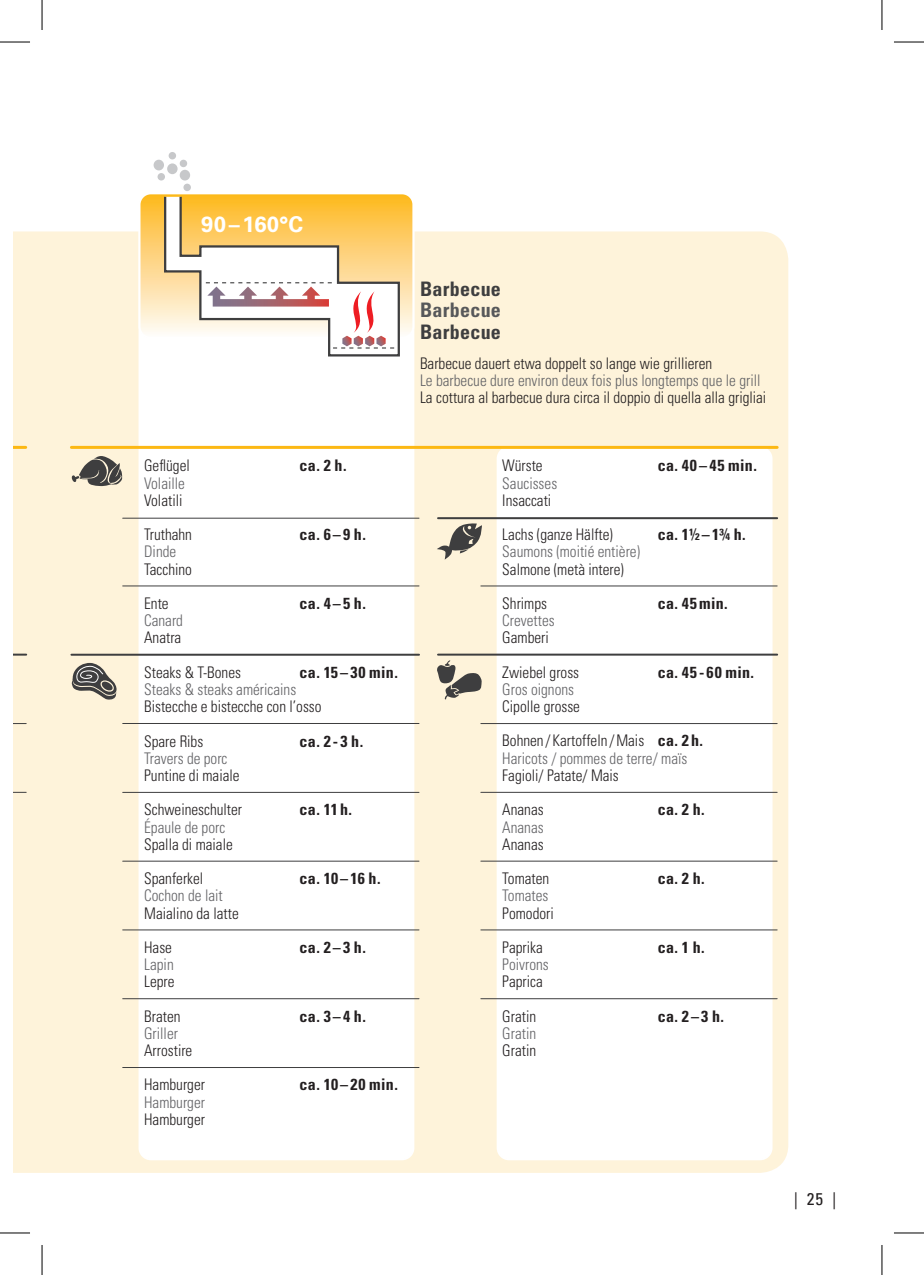
<style>
.page{position:relative;width:924px;height:1275px;background:#fff}
.page>*{position:absolute;margin:0;border:0;box-sizing:border-box;transform-origin:0 0}
.t1{font:700 22px "Univers LT Std";color:#fff}
.t2{font:700 condensed 20px "Univers LT Std";letter-spacing:.015em;color:#3e3e3f}
.t3{font:700 condensed 20px "Univers LT Std";letter-spacing:.015em;color:#57585a}
.t4{font:condensed 17px "Univers LT Std";color:#231f20}
.t5{font:300 condensed 16px "Univers LT Std";color:#231f20;scale:.95 1}
.t6{font:300 condensed 16px "Univers LT Std";color:#636366;scale:.95 1}
.t7{font:700 condensed 16px "Univers LT Std";letter-spacing:.025em;color:#231f20}
</style>
<div class="page">
<div style="left:14px;top:231px;width:774px;height:941px;background:#fef3da"></div>
<svg style="left:14px;top:446px;width:12px;height:3px"></svg>
<svg style="left:14px;top:653px;width:12px;height:2px"></svg>
<svg style="left:14px;top:723px;width:12px;height:1px"></svg>
<svg style="left:14px;top:792px;width:12px;height:1px"></svg>
<div style="left:139px;top:220px;width:274px;height:939px;background:#fff;border-radius:11px"></div>
<div style="left:138px;top:219px;width:276px;height:941px;border:2px solid #fff;border-radius:11px"></div>
<div style="left:497px;top:447px;width:274px;height:712px;background:#fff;border-radius:11px"></div>
<div style="left:496px;top:446px;width:276px;height:714px;border:2px solid #fff;border-radius:11px"></div>
<hr style="left:71px;top:446px;width:705px;height:3px;background:#fcb814">
<hr style="left:123px;top:518px;width:296px;height:1px;background:#3e3e3f">
<hr style="left:438px;top:517px;width:338px;height:2px;background:#3e3e3f">
<hr style="left:71px;top:653px;width:348px;height:2px;background:#3e3e3f">
<hr style="left:480px;top:585px;width:296px;height:1px;background:#3e3e3f">
<hr style="left:123px;top:723px;width:296px;height:1px;background:#3e3e3f">
<hr style="left:438px;top:653px;width:338px;height:2px;background:#3e3e3f">
<hr style="left:123px;top:792px;width:296px;height:1px;background:#3e3e3f">
<hr style="left:480px;top:723px;width:296px;height:1px;background:#3e3e3f">
<hr style="left:123px;top:860px;width:296px;height:1px;background:#3e3e3f">
<hr style="left:480px;top:792px;width:296px;height:1px;background:#3e3e3f">
<hr style="left:123px;top:585px;width:296px;height:1px;background:#3e3e3f">
<hr style="left:480px;top:860px;width:296px;height:1px;background:#3e3e3f">
<hr style="left:123px;top:929px;width:296px;height:1px;background:#3e3e3f">
<hr style="left:480px;top:929px;width:296px;height:1px;background:#3e3e3f">
<hr style="left:123px;top:998px;width:296px;height:1px;background:#3e3e3f">
<hr style="left:480px;top:998px;width:296px;height:1px;background:#3e3e3f">
<hr style="left:123px;top:1067px;width:296px;height:1px;background:#3e3e3f">
<div style="left:157px;top:173px;width:8px;height:7px;background:#c7c8ca;border-radius:50%"></div>
<div style="left:168px;top:152px;width:8px;height:7px;background:#c7c8ca;border-radius:50%"></div>
<div style="left:180px;top:160px;width:7px;height:7px;background:#c7c8ca;border-radius:50%"></div>
<div style="left:183px;top:184px;width:8px;height:7px;background:#c7c8ca;border-radius:50%"></div>
<div style="left:167px;top:163px;width:10px;height:11px;background:#c7c8ca;border-radius:50%"></div>
<div style="left:180px;top:170px;width:10px;height:10px;background:#c7c8ca;border-radius:50%"></div>
<div style="left:153px;top:160px;width:11px;height:10px;background:#c7c8ca;border-radius:50%"></div>
<svg style="left:139px;top:194px;width:274px;height:164px"></svg>
<svg style="left:71px;top:456px;width:51px;height:30px;background:#918c82"></svg>
<svg style="left:436px;top:523px;width:46px;height:36px;background:#ada799"></svg>
<svg style="left:72px;top:663px;width:45px;height:37px;background:#99948b"></svg>
<svg style="left:436px;top:660px;width:46px;height:39px;background:#a8a294"></svg>
<hr style="left:0;top:42px;width:30px;height:1px;background:#000">
<hr style="left:893px;top:42px;width:30px;height:1px;background:#000">
<hr style="left:0;top:1232px;width:30px;height:1px;background:#000">
<hr style="left:893px;top:1232px;width:30px;height:1px;background:#000">
<hr style="left:42px;top:0;width:1px;height:30px;background:#000">
<hr style="left:42px;top:1245px;width:1px;height:30px;background:#000">
<hr style="left:881px;top:0;width:1px;height:30px;background:#000">
<hr style="left:881px;top:1245px;width:1px;height:30px;background:#000">
<h1 class="t1" style="left:201px;top:211px;width:103px">90–160°C</h1>
<p class="t2" style="left:420px;top:276px;width:82px">Barbecue</p>
<p class="t3" style="left:420px;top:298px;width:82px">Barbecue</p>
<p class="t2" style="left:420px;top:319px;width:82px">Barbecue</p>
<p class="t5" style="left:420px;top:353px;width:309px">Barbecue dauert etwa doppelt so lange wie grillieren</p>
<p class="t6" style="left:420px;top:370px;width:359px">Le barbecue dure environ deux fois plus longtemps que le grill</p>
<p class="t5" style="left:420px;top:388px;width:366px">La cottura al barbecue dura circa il doppio di quella alla grigliai</p>
<p class="t5" style="left:144px;top:456px;width:49px">Geflügel</p>
<p class="t6" style="left:144px;top:473px;width:44px">Volaille</p>
<p class="t5" style="left:144px;top:490px;width:42px">Volatili</p>
<p class="t5" style="left:144px;top:525px;width:52px">Truthahn</p>
<p class="t6" style="left:144px;top:542px;width:35px">Dinde</p>
<p class="t5" style="left:144px;top:559px;width:52px">Tacchino</p>
<p class="t5" style="left:144px;top:593px;width:27px">Ente</p>
<p class="t6" style="left:144px;top:611px;width:42px">Canard</p>
<p class="t5" style="left:144px;top:628px;width:41px">Anatra</p>
<p class="t7" style="left:299px;top:456px;width:49px">ca. 2 h.</p>
<p class="t5" style="left:502px;top:456px;width:44px">Würste</p>
<p class="t6" style="left:502px;top:473px;width:59px">Saucisses</p>
<p class="t5" style="left:502px;top:490px;width:53px">Insaccati</p>
<p class="t7" style="left:299px;top:524px;width:68px">ca. 6–9 h.</p>
<p class="t7" style="left:299px;top:593px;width:68px">ca. 4–5 h.</p>
<p class="t5" style="left:502px;top:525px;width:118px">Lachs (ganze Hälfte)</p>
<p class="t6" style="left:502px;top:542px;width:146px">Saumons (moitié entière)</p>
<p class="t5" style="left:502px;top:559px;width:129px">Salmone (metà intere)</p>
<p class="t5" style="left:502px;top:593px;width:49px">Shrimps</p>
<p class="t6" style="left:502px;top:611px;width:57px">Crevettes</p>
<p class="t5" style="left:502px;top:628px;width:50px">Gamberi</p>
<p class="t7" style="left:657px;top:456px;width:101px">ca. 40–45 min.</p>
<p class="t7" style="left:657px;top:524px;width:90px">ca. 1½–1¾ h.</p>
<p class="t7" style="left:657px;top:593px;width:72px">ca. 45min.</p>
<p class="t5" style="left:144px;top:662px;width:103px">Steaks &amp; T-Bones</p>
<p class="t6" style="left:144px;top:679px;width:161px">Steaks &amp; steaks américains</p>
<p class="t5" style="left:144px;top:697px;width:188px">Bistecche e bistecche con l’osso</p>
<p class="t7" style="left:299px;top:662px;width:100px">ca. 15–30 min.</p>
<p class="t5" style="left:502px;top:662px;width:82px">Zwiebel gross</p>
<p class="t6" style="left:502px;top:679px;width:77px">Gros oignons</p>
<p class="t5" style="left:502px;top:697px;width:83px">Cipolle grosse</p>
<p class="t7" style="left:657px;top:662px;width:98px">ca. 45-60 min.</p>
<p class="t5" style="left:144px;top:731px;width:64px">Spare Ribs</p>
<p class="t6" style="left:144px;top:748px;width:89px">Travers de porc</p>
<p class="t5" style="left:144px;top:766px;width:102px">Puntine di maiale</p>
<p class="t7" style="left:299px;top:731px;width:65px">ca. 2-3 h.</p>
<p class="t5" style="left:502px;top:731px;width:151px">Bohnen /Kartoffeln /Mais</p>
<p class="t6" style="left:502px;top:748px;width:196px">Haricots / pommes de terre/ maïs</p>
<p class="t5" style="left:502px;top:765px;width:124px">Fagioli/ Patate/ Mais</p>
<p class="t7" style="left:657px;top:731px;width:47px">ca. 2h.</p>
<p class="t5" style="left:144px;top:800px;width:105px">Schweineschulter</p>
<p class="t6" style="left:144px;top:817px;width:87px">Épaule de porc</p>
<p class="t5" style="left:144px;top:834px;width:95px">Spalla di maiale</p>
<p class="t7" style="left:299px;top:800px;width:54px">ca. 11h.</p>
<p class="t5" style="left:502px;top:800px;width:45px">Ananas</p>
<p class="t6" style="left:502px;top:817px;width:45px">Ananas</p>
<p class="t5" style="left:502px;top:834px;width:45px">Ananas</p>
<p class="t7" style="left:657px;top:799px;width:49px">ca. 2 h.</p>
<p class="t5" style="left:144px;top:869px;width:64px">Spanferkel</p>
<p class="t6" style="left:144px;top:886px;width:84px">Cochon de lait</p>
<p class="t5" style="left:144px;top:903px;width:101px">Maialino da latte</p>
<p class="t7" style="left:299px;top:868px;width:83px">ca. 10–16 h.</p>
<p class="t5" style="left:502px;top:869px;width:51px">Tomaten</p>
<p class="t6" style="left:502px;top:886px;width:50px">Tomates</p>
<p class="t5" style="left:502px;top:903px;width:56px">Pomodori</p>
<p class="t7" style="left:657px;top:868px;width:49px">ca. 2 h.</p>
<p class="t5" style="left:144px;top:937px;width:31px">Hase</p>
<p class="t6" style="left:144px;top:955px;width:33px">Lapin</p>
<p class="t5" style="left:144px;top:972px;width:33px">Lepre</p>
<p class="t7" style="left:299px;top:937px;width:68px">ca. 2–3 h.</p>
<p class="t5" style="left:502px;top:937px;width:44px">Paprika</p>
<p class="t6" style="left:502px;top:955px;width:50px">Poivrons</p>
<p class="t5" style="left:502px;top:972px;width:44px">Paprica</p>
<p class="t7" style="left:657px;top:937px;width:49px">ca. 1 h.</p>
<p class="t5" style="left:144px;top:1006px;width:40px">Braten</p>
<p class="t6" style="left:144px;top:1023px;width:37px">Griller</p>
<p class="t5" style="left:144px;top:1041px;width:52px">Arrostire</p>
<p class="t5" style="left:144px;top:1075px;width:65px">Hamburger</p>
<p class="t6" style="left:144px;top:1092px;width:65px">Hamburger</p>
<p class="t5" style="left:144px;top:1109px;width:65px">Hamburger</p>
<p class="t7" style="left:299px;top:1006px;width:68px">ca. 3–4 h.</p>
<p class="t5" style="left:502px;top:1006px;width:37px">Gratin</p>
<p class="t6" style="left:502px;top:1023px;width:37px">Gratin</p>
<p class="t5" style="left:502px;top:1041px;width:37px">Gratin</p>
<p class="t7" style="left:299px;top:1075px;width:100px">ca. 10–20 min.</p>
<p class="t7" style="left:657px;top:1006px;width:68px">ca. 2–3 h.</p>
<p class="t4" style="left:793px;top:1188px;width:44px">|25|</p>
</div>
